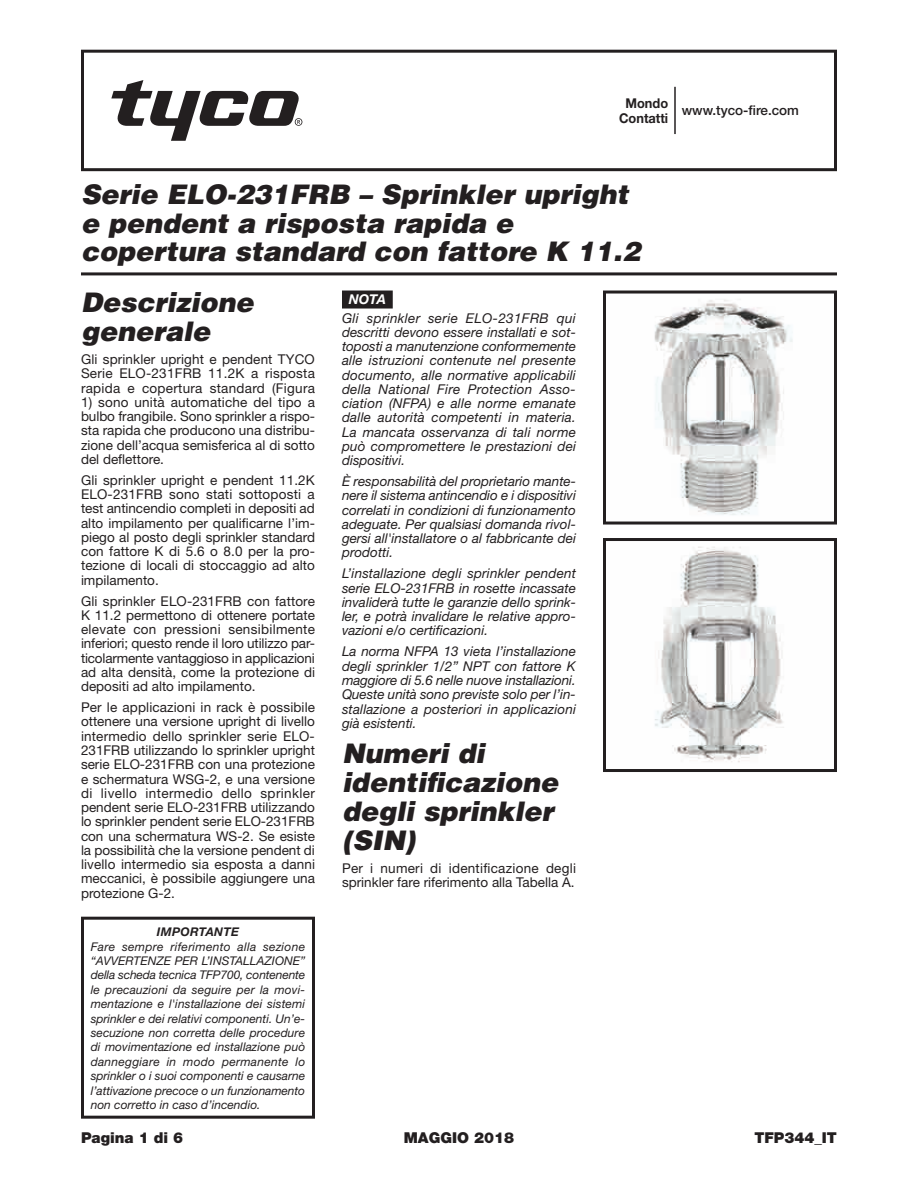
<style>
.page{position:relative;width:918px;height:1188px;background:#fff}
.page>*{position:absolute;margin:0;border:0;box-sizing:border-box;transform-origin:0 0}
.t1{font:italic 900 27px/28.8px "Helvetica";color:#231f20}
.t2{font:900 15px "Helvetica Neue LT Std";color:#231f20}
.t3{font:13.5px/14.2px "Helvetica Neue";color:#231f20;text-align:justify}
.t4{font:italic 13.5px/14.2px "Helvetica Neue";color:#231f20;text-align:justify}
.t5{font:500 13.5px "Helvetica Neue LT Std";color:#231f20}
.t6{font:700 13.5px/15px "Helvetica Neue LT Std";color:#231f20;text-align:center;scale:.95 1}
.t7{font:italic 700 13.5px "Helvetica Neue LT Std";color:#fff}
.t8{font:italic 12px/14.4px "Helvetica Neue";color:#231f20;text-align:justify}
.t9{font:italic 700 12px "Helvetica Neue";letter-spacing:.025em;color:#231f20}
</style>
<div class="page">
<div style="left:81px;top:50px;width:756px;height:121px;border:3px solid #231f20"></div>
<hr style="left:81px;top:272px;width:756px;height:3px;background:#231f20">
<div style="left:81px;top:917px;width:234px;height:202px;border:3px solid #231f20"></div>
<hr style="left:674px;top:87px;width:2px;height:47px;background:#231f20">
<svg style="left:111px;top:80px;width:191px;height:61px"></svg>
<div style="left:342px;top:291px;width:51px;height:18px;background:#231f20"></div>
<img style="left:654px;top:299px;width:139px;height:216px">
<div style="left:603px;top:291px;width:234px;height:234px;border:3px solid #231f20"></div>
<img style="left:655px;top:546px;width:129px;height:217px">
<div style="left:603px;top:538px;width:234px;height:234px;border:3px solid #231f20"></div>
<p class="t6" style="left:619px;top:95px;width:53px">Mondo<br>Contatti</p>
<p class="t5" style="left:682px;top:102px;width:119px">www.tyco-fire.com</p>
<h1 class="t1" style="left:81px;top:179px;width:561px">Serie ELO-231FRB – Sprinkler upright e pendent a risposta rapida e copertura standard con fattore K 11.2</h1>
<h1 class="t1" style="left:81px;top:287px;width:174px">Descrizione generale</h1>
<p class="t3" style="left:81px;top:352px;width:236px">Gli sprinkler upright e pendent TYCO Serie ELO-231FRB 11.2K a risposta rapida e copertura standard (Figura</p>
<p class="t3" style="left:81px;top:395px;width:236px">1) sono unità automatiche del tipo a bulbo frangibile. Sono sprinkler a rispo&shy;sta rapida che producono una distribu&shy;zione dell’acqua semisferica al di sotto del deflettore.</p>
<p class="t3" style="left:81px;top:473px;width:236px">Gli sprinkler upright e pendent 11.2K ELO-231FRB sono stati sottoposti a test antincendio completi in depositi ad alto impilamento per qualificarne l’im&shy;piego al posto degli sprinkler standard con fattore K di 5.6 o 8.0 per la pro&shy;tezione di locali di stoccaggio ad alto impilamento.</p>
<p class="t3" style="left:81px;top:594px;width:236px">Gli sprinkler ELO-231FRB con fattore K 11.2 permettono di ottenere portate elevate con pressioni sensibilmente inferiori; questo rende il loro utilizzo par&shy;ticolarmente vantaggioso in applicazioni ad alta densità, come la protezione di depositi ad alto impilamento.</p>
<p class="t3" style="left:81px;top:700px;width:236px">Per le applicazioni in rack è possibile ottenere una versione upright di livello intermedio dello sprinkler serie ELO-231FRB utilizzando lo sprinkler upright serie ELO-231FRB con una protezione e schermatura WSG-2, e una versione di livello intermedio dello sprinkler pendent serie ELO-231FRB utilizzando lo sprinkler pendent serie ELO-231FRB con una schermatura WS-2. Se esiste la possibilità che la versione pendent di livello intermedio sia esposta a danni meccanici, è possibile aggiungere una protezione G-2.</p>
<p class="t9" style="left:157px;top:924px;width:84px">IMPORTANTE</p>
<p class="t8" style="left:91px;top:939px;width:216px">Fare sempre riferimento alla sezione “AVVERTENZE PER L’INSTALLAZIONE” della scheda tecnica TFP700, contenente le precauzioni da seguire per la movi&shy;mentazione e l'installazione dei sistemi sprinkler e dei relativi componenti. Un’e&shy;secuzione non corretta delle procedure di movimentazione ed installazione può danneggiare in modo permanente lo sprinkler o i suoi componenti e causarne l’attivazione precoce o un funzionamento non corretto in caso d’incendio.</p>
<p class="t7" style="left:349px;top:291px;width:39px">NOTA</p>
<p class="t4" style="left:342px;top:311px;width:236px">Gli sprinkler serie ELO-231FRB qui descritti devono essere installati e sot&shy;toposti a manutenzione conformemente alle istruzioni contenute nel presente documento, alle normative applicabili della National Fire Protection Asso&shy;ciation (NFPA) e alle norme emanate dalle autorità competenti in materia.<br>La mancata osservanza di tali norme può compromettere le prestazioni dei dispositivi.</p>
<p class="t4" style="left:342px;top:474px;width:236px">È responsabilità del proprietario mante&shy;nere il sistema antincendio e i dispositivi correlati in condizioni di funzionamento adeguate. Per qualsiasi domanda rivol&shy;gersi all'installatore o al fabbricante dei prodotti.</p>
<p class="t4" style="left:342px;top:566px;width:236px">L’installazione degli sprinkler pendent serie ELO-231FRB in rosette incassate invaliderà tutte le garanzie dello sprink&shy;ler, e potrà invalidare le relative appro&shy;vazioni e/o certificazioni.</p>
<p class="t4" style="left:342px;top:644px;width:236px">La norma NFPA 13 vieta l’installazione degli sprinkler 1/2” NPT con fattore K maggiore di 5.6 nelle nuove installazioni.<br>Queste unità sono previste solo per l’in&shy;stallazione a posteriori in applicazioni già esistenti.</p>
<h1 class="t1" style="left:342px;top:739px;width:218px">Numeri di identificazione degli sprinkler (SIN)</h1>
<p class="t3" style="left:342px;top:861px;width:236px">Per i numeri di identificazione degli sprinkler fare riferimento alla Tabella A.</p>
<p class="t2" style="left:81px;top:1128px;width:104px">Pagina 1 di 6</p>
<p class="t2" style="left:404px;top:1128px;width:112px">MAGGIO 2018</p>
<p class="t2" style="left:754px;top:1128px;width:84px">TFP344_IT</p>
</div>
